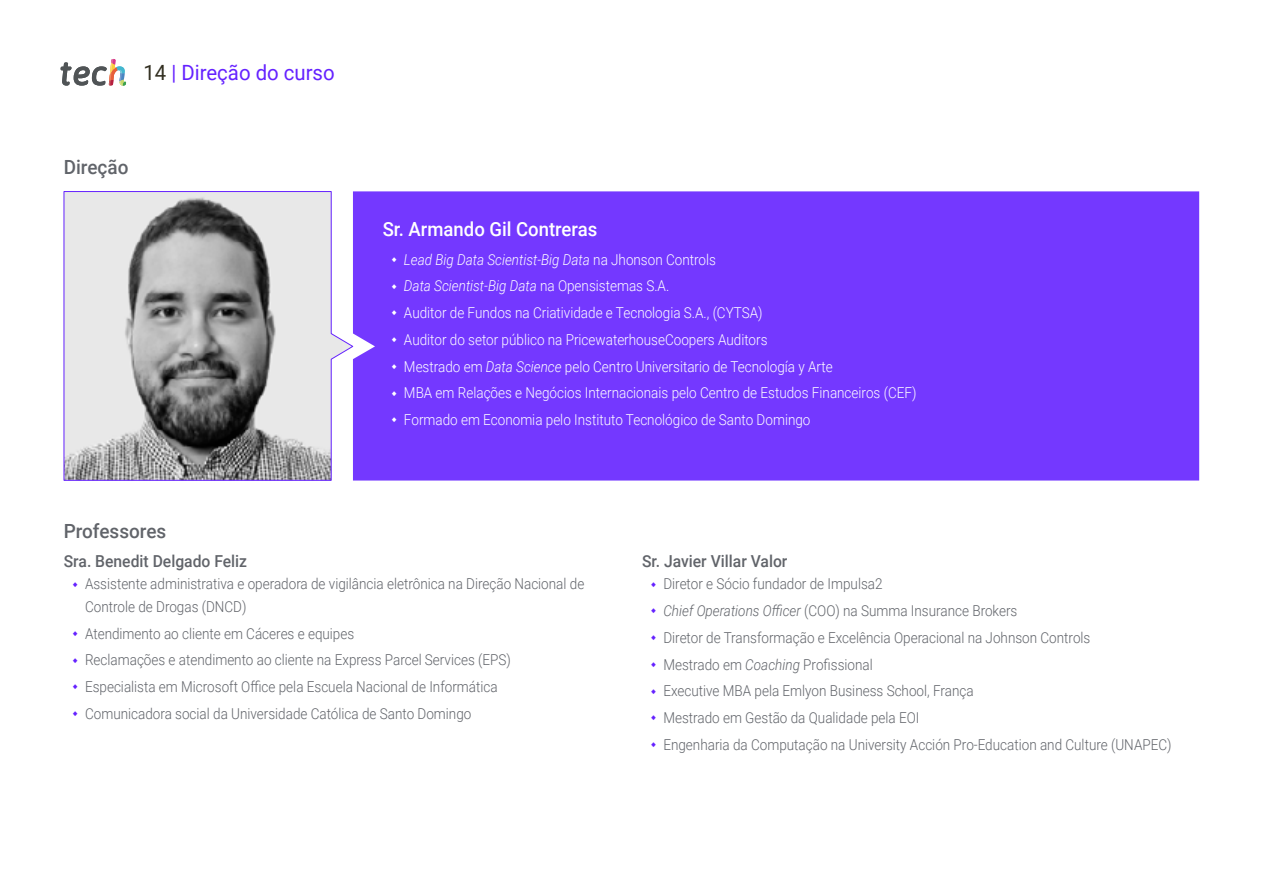
<style>
.page{position:relative;width:1263px;height:893px;background:#fff}
.page>*{position:absolute;margin:0;border:0;box-sizing:border-box;transform-origin:0 0}
.t1{font:21px "Roboto";color:#6522ff}
.t2{font:500 19.5px "Roboto";color:#fff;scale:.95 1}
.t3{font:500 19.5px "Roboto";color:#61646a}
.t4{font:500 16.5px "Roboto";color:#61646a;scale:.95 1}
.t5{font:300 15px/26.7px "Roboto";color:#61646a;scale:.9 1}
.t6{font:300 15px/26.7px "Roboto";color:#fff;scale:.9 1}
.s1{color:#312e20}
.s2{font-style:italic}
</style>
<div class="page">
<div style="left:353px;top:191px;width:846px;height:290px;background:#7438ff"></div>
<svg style="left:64px;top:191px;width:289px;height:290px;background:#b6b5b8"></svg>
<svg style="left:61px;top:59px;width:65px;height:27px"></svg>
<svg style="left:392px;top:257px;width:5px;height:5px"></svg>
<svg style="left:392px;top:284px;width:5px;height:5px"></svg>
<svg style="left:392px;top:310px;width:5px;height:5px"></svg>
<svg style="left:392px;top:337px;width:5px;height:5px"></svg>
<svg style="left:392px;top:364px;width:5px;height:5px"></svg>
<svg style="left:392px;top:391px;width:5px;height:5px"></svg>
<svg style="left:392px;top:417px;width:5px;height:5px"></svg>
<h1 class="t1" style="left:144px;top:57px;width:193px"><span class="s1">14</span> | Direção do curso</h1>
<h2 class="t3" style="left:64px;top:154px;width:66px">Direção</h2>
<h2 class="t3" style="left:64px;top:517px;width:104px">Professores</h2>
<h2 class="t2" style="left:383px;top:215px;width:227px">Sr. Armando Gil Contreras</h2>
<p class="t6" style="left:404px;top:245px;width:571px"><span class="s2">Lead Big Data Scientist-Big Data</span> na Jhonson Controls<br><span class="s2">Data Scientist-Big Data</span> na Opensistemas S.A.<br>Auditor de Fundos na Criatividade e Tecnologia S.A., (CYTSA)<br>Auditor do setor público na PricewaterhouseCoopers Auditors<br>Mestrado em <span class="s2">Data Science</span> pelo Centro Universitario de Tecnología y Arte<br>MBA em Relações e Negócios Internacionais pelo Centro de Estudos Financeiros (CEF)<br>Formado em Economia pelo Instituto Tecnológico de Santo Domingo</p>
<p class="t4" style="left:64px;top:550px;width:194px">Sra. Benedit Delgado Feliz</p>
<p class="t5" style="left:85px;top:572px;width:556px;line-height:22.5px">Assistente administrativa e operadora de vigilância eletrônica na Direção Nacional de<br>Controle de Drogas (DNCD)</p>
<p class="t5" style="left:85px;top:619px;width:475px">Atendimento ao cliente em Cáceres e equipes<br>Reclamações e atendimento ao cliente na Express Parcel Services (EPS)<br>Especialista em Microsoft Office pela Escuela Nacional de Informática Comunicadora social da Universidade Católica de Santo Domingo</p>
<p class="t4" style="left:642px;top:550px;width:154px">Sr. Javier Villar Valor</p>
<p class="t5" style="left:663px;top:570px;width:566px">Diretor e Sócio fundador de Impulsa2<br><span class="s2">Chief Operations Officer</span> (COO) na Summa Insurance Brokers<br>Diretor de Transformação e Excelência Operacional na Johnson Controls<br>Mestrado em <span class="s2">Coaching</span> Profissional<br>Executive MBA pela Emlyon Business School, França<br>Mestrado em Gestão da Qualidade pela EOI<br>Engenharia da Computação na University Acción Pro-Education and Culture (UNAPEC)</p>
</div>
